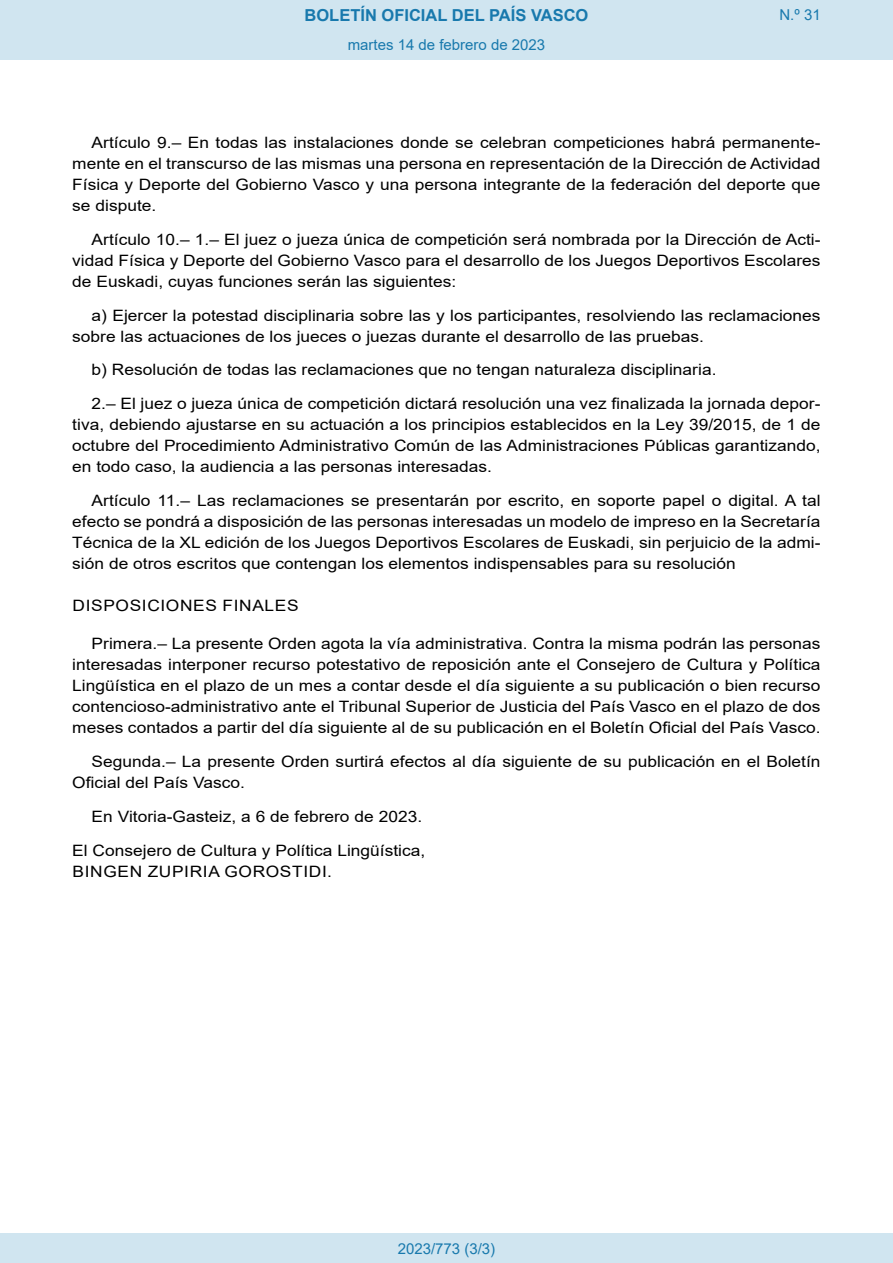
<style>
.page{position:relative;width:893px;height:1263px;background:#fff}
.page>*{position:absolute;margin:0;border:0;box-sizing:border-box;transform-origin:0 0}
.t1{font:700 16.5px "Arial";color:#1879ad}
.BOPVDetalle{font:15.6px/21px "Arial";color:#000;text-align:justify;scale:1.11 1}
.BOPVFirmaPuesto{font:15.6px "Arial";color:#000;scale:1.11 1}
.BOPVFirmaLugFec{font:15.6px "Arial";color:#000;scale:1.11 1}
.BOPVFirmaNombre{font:15.6px "Arial";letter-spacing:.035em;color:#000;scale:1.11 1}
.BOPVDisposicion{font:15.6px "Arial";letter-spacing:.035em;color:#000;scale:1.11 1}
.Paginacion_Centro{font:15px "Arial";color:#1879ad}
</style>
<div class="page">
<div style="left:0;top:0;width:893px;height:60px;background:#d0e5f0"></div>
<div style="left:0;top:1233px;width:893px;height:30px;background:#d0e5f0"></div>
<p class="t1" style="left:305px;top:3px;width:285px">BOLETÍN OFICIAL DEL PAÍS VASCO</p>
<p class="Paginacion_Centro" style="left:348px;top:35px;width:199px">martes 14 de febrero de 2023</p>
<p class="Paginacion_Centro" style="left:779px;top:5px;width:43px">N.º 31</p>
<p class="BOPVDetalle" style="left:72px;top:132px;width:676px;text-indent:19px">Artículo 9.– En todas las instalaciones donde se celebran competiciones habrá permanente&shy;mente en el transcurso de las mismas una persona en representación de la Dirección de Actividad Física y Deporte del Gobierno Vasco y una persona integrante de la federación del deporte que se dispute.</p>
<p class="BOPVDetalle" style="left:72px;top:229px;width:676px;text-indent:19px">Artículo 10.– 1.– El juez o jueza única de competición será nombrada por la Dirección de Acti&shy;vidad Física y Deporte del Gobierno Vasco para el desarrollo de los Juegos Deportivos Escolares de Euskadi, cuyas funciones serán las siguientes:</p>
<p class="BOPVDetalle" style="left:72px;top:305px;width:676px;text-indent:19px">a) Ejercer la potestad disciplinaria sobre las y los participantes, resolviendo las reclamaciones sobre las actuaciones de los jueces o juezas durante el desarrollo de las pruebas.</p>
<p class="BOPVDetalle" style="left:92px;top:359px;width:564px">b) Resolución de todas las reclamaciones que no tengan naturaleza disciplinaria.</p>
<p class="BOPVDetalle" style="left:72px;top:393px;width:676px;text-indent:19px">2.– El juez o jueza única de competición dictará resolución una vez finalizada la jornada depor&shy;tiva, debiendo ajustarse en su actuación a los principios establecidos en la Ley 39/2015, de 1 de octubre del Procedimiento Administrativo Común de las Administraciones Públicas garantizando, en todo caso, la audiencia a las personas interesadas.</p>
<p class="BOPVDetalle" style="left:72px;top:490px;width:676px;text-indent:19px">Artículo 11.– Las reclamaciones se presentarán por escrito, en soporte papel o digital. A tal efecto se pondrá a disposición de las personas interesadas un modelo de impreso en la Secretaría Técnica de la XL edición de los Juegos Deportivos Escolares de Euskadi, sin perjuicio de la admi&shy;sión de otros escritos que contengan los elementos indispensables para su resolución</p>
<p class="BOPVDisposicion" style="left:73px;top:595px;width:205px">DISPOSICIONES FINALES</p>
<p class="BOPVDetalle" style="left:72px;top:633px;width:676px;text-indent:19px">Primera.– La presente Orden agota la vía administrativa. Contra la misma podrán las personas interesadas interponer recurso potestativo de reposición ante el Consejero de Cultura y Política Lingüística en el plazo de un mes a contar desde el día siguiente a su publicación o bien recurso contencioso-administrativo ante el Tribunal Superior de Justicia del País Vasco en el plazo de dos meses contados a partir del día siguiente al de su publicación en el Boletín Oficial del País Vasco.</p>
<p class="BOPVDetalle" style="left:72px;top:751px;width:676px;text-indent:19px">Segunda.– La presente Orden surtirá efectos al día siguiente de su publicación en el Boletín<br>Oficial del País Vasco.</p>
<p class="BOPVFirmaLugFec" style="left:92px;top:805px;width:299px">En Vitoria-Gasteiz, a 6 de febrero de 2023.</p>
<p class="BOPVFirmaPuesto" style="left:72px;top:839px;width:320px">El Consejero de Cultura y Política Lingüística,</p>
<p class="BOPVFirmaNombre" style="left:73px;top:860px;width:235px">BINGEN ZUPIRIA GOROSTIDI.</p>
<p class="Paginacion_Centro" style="left:398px;top:1238px;width:99px">2023/773 (3/3)</p>
</div>
